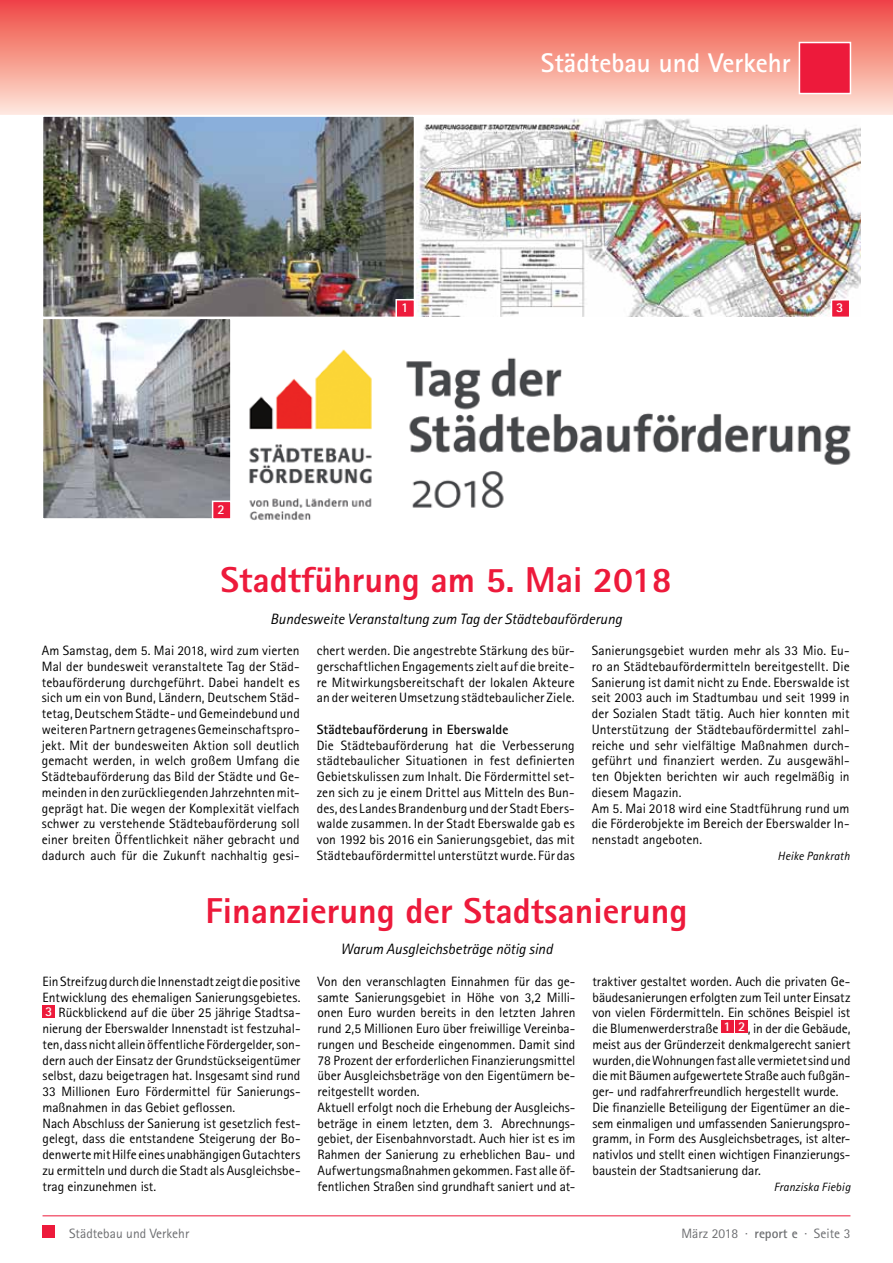
<style>
.page{position:relative;width:893px;height:1263px;background:#fff}
.page>*{position:absolute;margin:0;border:0;box-sizing:border-box;transform-origin:0 0}
.t1{font:700 36px "Rotis Sans Serif AT Extra";color:#ed1a3b}
.t2{font:700 27px "Rotis Sans Serif AT";color:#fff}
.t3{font:italic 15px "Rotis Sans Serif AT";letter-spacing:-.005em;color:#000}
.t4{font:13.5px/15.8px "Rotis Sans Serif AT";color:#000}
.t5{font:13.5px "Rotis Sans Serif AT";color:#6d6e71}
.t6{font:700 13.5px "Rotis Sans Serif AT";letter-spacing:.01em;color:#000}
.t7{font:700 13.5px "Rotis Sans Serif AT";color:#fff}
.t8{font:italic 12px "Rotis Sans Serif AT";letter-spacing:.015em;color:#000}
.s1{font-weight:700;color:#fff}
.s2{font-weight:700}
</style>
<div class="page">
<hr style="left:43px;top:1215px;width:807px;height:1px;background:#ed1a3b">
<img style="left:45px;top:118px;width:367px;height:197px">
<div style="left:42px;top:115px;width:373px;height:203px;border:2px solid #fff"></div>
<div style="left:42px;top:1005px;width:13px;height:12px;background:#ed1a3b"></div>
<div style="left:721px;top:1020px;width:12px;height:13px;background:#ed1a3b"></div>
<div style="left:735px;top:1020px;width:13px;height:13px;background:#ed1a3b"></div>
<img style="left:45px;top:321px;width:184px;height:196px">
<div style="left:42px;top:318px;width:190px;height:202px;border:2px solid #fff"></div>
<img style="left:249px;top:349px;width:602px;height:171px">
<img style="left:417px;top:119px;width:443px;height:198px">
<div style="left:396px;top:300px;width:18px;height:17px;background:#ed1a3b"></div>
<div style="left:395px;top:299px;width:20px;height:19px;border:2px solid #fff"></div>
<div style="left:213px;top:501px;width:18px;height:18px;background:#ed1a3b"></div>
<div style="left:212px;top:501px;width:20px;height:19px;border:2px solid #fff"></div>
<div style="left:831px;top:300px;width:19px;height:17px;background:#ed1a3b"></div>
<div style="left:831px;top:299px;width:19px;height:19px;border:2px solid #fff"></div>
<div style="left:0;top:0;width:893px;height:115px;background:linear-gradient(to bottom,#ef4640,#fee9da)"></div>
<div style="left:43px;top:1225px;width:12px;height:13px;background:#ed1a3b"></div>
<div style="left:799px;top:42px;width:52px;height:52px;background:#ed1a3b;border:2px solid #fff"></div>
<hr style="left:0;top:115px;width:893px;height:1px;background:#fff">
<h2 class="t2" style="left:541px;top:46px;width:251px">Städtebau und Verkehr</h2>
<p class="t7" style="left:217px;top:501px;width:9px">2</p>
<p class="t7" style="left:401px;top:299px;width:9px">1</p>
<h1 class="t1" style="left:220px;top:557px;width:453px">Stadtführung am 5. Mai 2018</h1>
<p class="t3" style="left:270px;top:610px;width:353px">Bundesweite Veranstaltung zum Tag der Städtebauförderung</p>
<p class="t7" style="left:836px;top:299px;width:9px">3</p>
<p class="t4" style="left:42px;top:643px;width:259px;text-align:justify">Am Samstag, dem 5. Mai 2018, wird zum vierten Mal der bundesweit veranstaltete Tag der Städ&shy;tebauförderung durchgeführt. Dabei handelt es sich um ein von Bund, Ländern, Deutschem Städ&shy;tetag, Deutschem Städte- und Gemeindebund und weiteren Partnern getragenes Gemeinschaftspro&shy;jekt. Mit der bundesweiten Aktion soll deutlich gemacht werden, in welch großem Umfang die Städtebauförderung das Bild der Städte und Ge&shy;meinden in den zurückliegenden Jahrzehnten mit&shy;geprägt hat. Die wegen der Komplexität vielfach schwer zu verstehende Städtebauförderung soll einer breiten Öffentlichkeit näher gebracht und dadurch auch für die Zukunft nachhaltig gesi-</p>
<p class="t4" style="left:317px;top:643px;width:259px;text-align:justify">chert werden. Die angestrebte Stärkung des bür&shy;gerschaftlichen Engagements zielt auf die breite&shy;re Mitwirkungsbereitschaft der lokalen Akteure an der weiteren Umsetzung städtebaulicher Ziele.</p>
<p class="t4" style="left:592px;top:643px;width:259px">Sanierungsgebiet wurden mehr als 33 Mio. Eu&shy;ro an Städtebaufördermitteln bereitgestellt. Die Sanierung ist damit nicht zu Ende. Eberswalde ist seit 2003 auch im Stadtumbau und seit 1999 in der Sozialen Stadt tätig. Auch hier konnten mit Unterstützung der Städtebaufördermittel zahl&shy;reiche und sehr vielfältige Maßnahmen durch&shy;geführt und finanziert werden. Zu ausgewähl&shy;ten Objekten berichten wir auch regelmäßig in diesem Magazin.<br>Am 5. Mai 2018 wird eine Stadtführung rund um die Förderobjekte im Bereich der Eberswalder In&shy;nenstadt angeboten.</p>
<p class="t8" style="left:777px;top:849px;width:74px">Heike Pankrath</p>
<h1 class="t1" style="left:205px;top:888px;width:484px">Finanzierung der Stadtsanierung</h1>
<p class="t3" style="left:340px;top:940px;width:214px">Warum Ausgleichsbeträge nötig sind</p>
<p class="t6" style="left:317px;top:721px;width:193px">Städtebauförderung in Eberswalde</p>
<p class="t4" style="left:317px;top:737px;width:259px;text-align:justify">Die Städtebauförderung hat die Verbesserung städtebaulicher Situationen in fest definierten Gebietskulissen zum Inhalt. Die Fördermittel set&shy;zen sich zu je einem Drittel aus Mitteln des Bun&shy;des, des Landes Brandenburg und der Stadt Ebers&shy;walde zusammen. In der Stadt Eberswalde gab es von 1992 bis 2016 ein Sanierungsgebiet, das mit Städtebaufördermittel unterstützt wurde. Für das</p>
<p class="t4" style="left:43px;top:973px;width:259px">Ein Streifzug durch die Innenstadt zeigt die positive Entwicklung des ehemaligen Sanierungsgebietes.<br><span class="s1">3</span> Rückblickend auf die über 25 jährige Stadtsa&shy;nierung der Eberswalder Innenstadt ist festzuhal&shy;ten, dass nicht allein öffentliche Fördergelder, son&shy;dern auch der Einsatz der Grundstückseigentümer selbst, dazu beigetragen hat. Insgesamt sind rund 33 Millionen Euro Fördermittel für Sanierungs&shy;maßnahmen in das Gebiet geflossen.<br>Nach Abschluss der Sanierung ist gesetzlich fest&shy;gelegt, dass die entstandene Steigerung der Bo&shy;denwerte mit Hilfe eines unabhängigen Gutachters zu ermitteln und durch die Stadt als Ausgleichsbe&shy;trag einzunehmen ist.</p>
<p class="t4" style="left:317px;top:973px;width:259px">Von den veranschlagten Einnahmen für das ge&shy;samte Sanierungsgebiet in Höhe von 3,2 Milli&shy;onen Euro wurden bereits in den letzten Jahren rund 2,5 Millionen Euro über freiwillige Vereinba&shy;rungen und Bescheide eingenommen. Damit sind 78 Prozent der erforderlichen Finanzierungsmittel über Ausgleichsbeträge von den Eigentümern be&shy;reitgestellt worden.<br>Aktuell erfolgt noch die Erhebung der Ausgleichs&shy;beträge in einem letzten, dem 3. Abrechnungs&shy;gebiet, der Eisenbahnvorstadt. Auch hier ist es im Rahmen der Sanierung zu erheblichen Bau- und Aufwertungsmaßnahmen gekommen. Fast alle öf&shy;fentlichen Straßen sind grundhaft saniert und at-</p>
<p class="t4" style="left:592px;top:973px;width:260px">traktiver gestaltet worden. Auch die privaten Ge&shy;bäudesanierungen erfolgten zum Teil unter Einsatz von vielen Fördermitteln. Ein schönes Beispiel ist die Blumenwerderstraße <span class="s1">1 2</span> , in der die Gebäude, meist aus der Gründerzeit denkmalgerecht saniert wurden, die Wohnungen fast alle vermietet sind und die mit Bäumen aufgewertete Straße auch fußgän&shy;ger- und radfahrerfreundlich hergestellt wurde.<br>Die finanzielle Beteiligung der Eigentümer an die&shy;sem einmaligen und umfassenden Sanierungspro&shy;gramm, in Form des Ausgleichsbetrages, ist alter&shy;nativlos und stellt einen wichtigen Finanzierungs&shy;baustein der Stadtsanierung dar.</p>
<p class="t8" style="left:774px;top:1179px;width:78px">Franziska Fiebig</p>
<p class="t5" style="left:69px;top:1225px;width:122px">Städtebau und Verkehr</p>
<p class="t5" style="left:681px;top:1225px;width:170px">März 2018 · <span class="s2">report e</span> · Seite 3</p>
</div>
